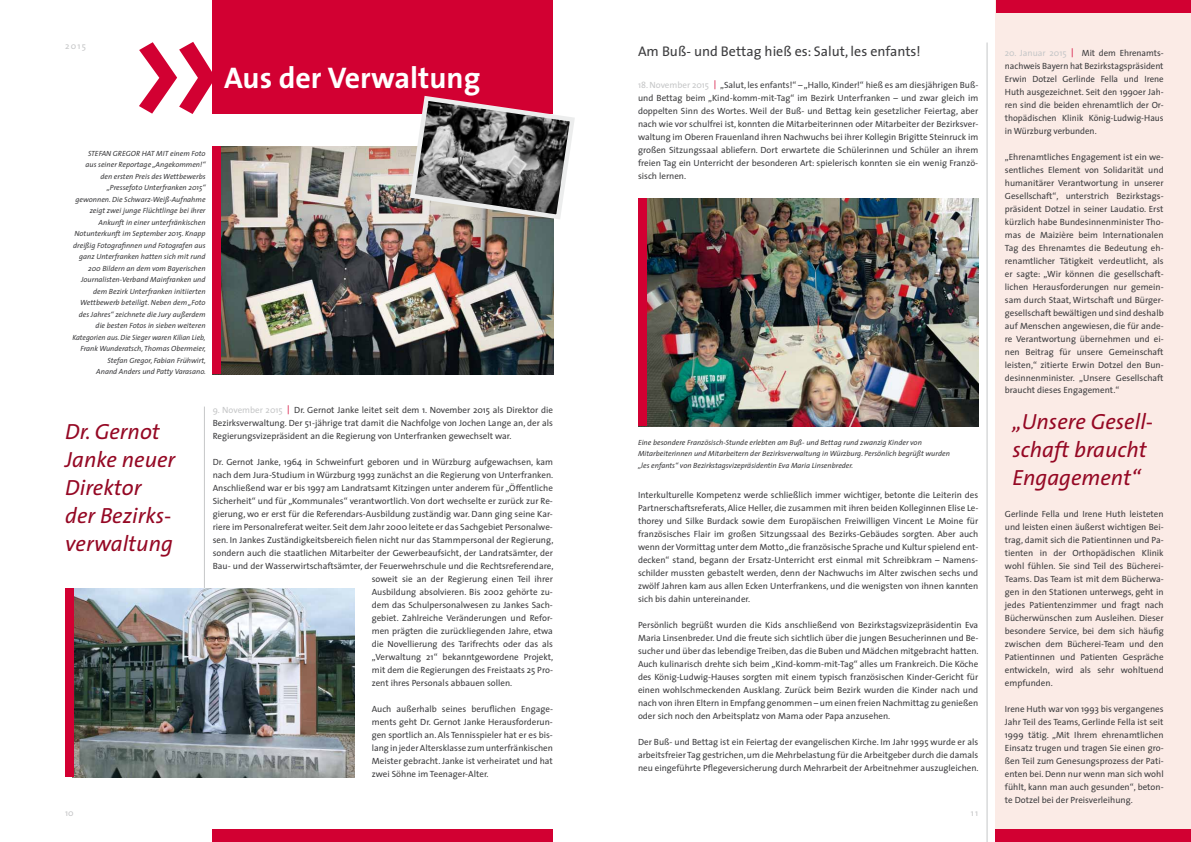
<style>
.page{position:relative;width:1191px;height:842px;background:#fff}
.page>*{position:absolute;margin:0;border:0;box-sizing:border-box;transform-origin:0 0}
.t1{font:700 30px "The Sans";color:#fff}
.t2{font:italic 22px/28px "The Sans";color:#950824}
.t3{font:14px "The Sans";color:#3d3d3f}
.t4{font:9px/13px "The Sans";color:#3d3d3f;text-align:justify}
.t5{font:9px "The Sans";letter-spacing:.14em;color:#c6c7c8}
.t6{font:italic 7.5px/11.5px "The Sans";color:#3d3d3f;text-align:right}
.s1{color:#c6c7c8}
.s2{color:#d20032}
</style>
<div class="page">
<div style="left:213px;top:0;width:340px;height:114px;background:#d20032"></div>
<div style="left:213px;top:829px;width:340px;height:13px;background:#d20032"></div>
<svg style="left:139px;top:42px;width:74px;height:72px"></svg>
<hr style="left:204px;top:407px;width:1px;height:370px;background:#c6c7c8">
<img style="left:221px;top:147px;width:332px;height:227px">
<div style="left:213px;top:147px;width:8px;height:227px;background:#d20032"></div>
<svg style="left:407px;top:95px;width:168px;height:127px"></svg>
<hr style="left:986px;top:43px;width:1px;height:799px;background:#c6c7c8">
<div style="left:995px;top:0;width:196px;height:842px;background:#fbebe6"></div>
<div style="left:995px;top:829px;width:196px;height:13px;background:#d20032"></div>
<div style="left:996px;top:0;width:195px;height:13px;background:#d20032"></div>
<img style="left:73px;top:588px;width:282px;height:189px">
<div style="left:65px;top:589px;width:9px;height:188px;background:#d20032"></div>
<img style="left:646px;top:199px;width:332px;height:227px">
<div style="left:638px;top:199px;width:8px;height:227px;background:#d20032"></div>
<p class="t5" style="left:65px;top:38px;width:22px">2015</p>
<h1 class="t1" style="left:224px;top:53px;width:258px">Aus der Verwaltung</h1>
<p class="t6" style="left:72px;top:147px;width:135px">STEFAN GREGOR HAT MIT einem Foto<br>aus seiner Reportage „Angekommen!“ den ersten Preis des Wettbewerbs „Pressefoto Unterfranken 2015“ gewonnen. Die Schwarz-Weiß-Aufnahme zeigt zwei junge Flüchtlinge bei ihrer Ankunft in einer unterfränkischen Notunterkunft im September 2015. Knapp dreißig Fotografinnen und Fotografen aus ganz Unterfranken hatten sich mit rund 200 Bildern an dem vom Bayerischen Journalisten-Verband Mainfranken und dem Bezirk Unterfranken initiierten Wettbewerb beteiligt. Neben dem „Foto des Jahres“ zeichnete die Jury außerdem die besten Fotos in sieben weiteren Kategorien aus. Die Sieger waren Kilian Lieb, Frank Wunderatsch, Thomas Obermeier, Stefan Gregor, Fabian Frühwirt,<br>Anand Anders und Patty Varasano.</p>
<h2 class="t2" style="left:65px;top:417px;width:112px">Dr. Gernot<br>Janke neuer<br>Direktor der Bezirks&shy;verwaltung</h2>
<p class="t5" style="left:65px;top:805px;width:10px">10</p>
<p class="t4" style="left:213px;top:403px;width:342px"><span class="s1">9. November 2015</span> <span class="s2">|</span> Dr. Gernot Janke leitet seit dem 1. November 2015 als Direktor die Bezirksverwaltung. Der 51-jährige trat damit die Nachfolge von Jochen Lange an, der als Regierungsvizepräsident an die Regierung von Unterfranken gewechselt war.</p>
<p class="t4" style="left:213px;top:455px;width:342px">Dr. Gernot Janke, 1964 in Schweinfurt geboren und in Würzburg aufgewachsen, kam</p>
<p class="t4" style="left:213px;top:468px;width:342px">nach dem Jura-Studium in Würzburg 1993 zunächst an die Regierung von Unterfranken.</p>
<p class="t4" style="left:213px;top:481px;width:342px">Anschließend war er bis 1997 am Landratsamt Kitzingen unter anderem für „Öffentliche</p>
<p class="t4" style="left:213px;top:494px;width:342px">Sicherheit“ und für „Kommunales“ verantwortlich. Von dort wechselte er zurück zur Re-</p>
<p class="t4" style="left:213px;top:507px;width:342px">gierung, wo er erst für die Referendars-Ausbildung zuständig war. Dann ging seine Kar-</p>
<p class="t4" style="left:213px;top:520px;width:342px">riere im Personalreferat weiter. Seit dem Jahr 2000 leitete er das Sachgebiet Personalwe-</p>
<p class="t4" style="left:213px;top:533px;width:342px">sen. In Jankes Zuständigkeitsbereich fielen nicht nur das Stammpersonal der Regierung,</p>
<p class="t4" style="left:213px;top:546px;width:342px">sondern auch die staatlichen Mitarbeiter der Gewerbeaufsicht, der Landratsämter, der</p>
<p class="t4" style="left:213px;top:559px;width:342px">Bau- und der Wasserwirtschaftsämter, der Feuerwehrschule und die Rechtsreferendare,</p>
<p class="t4" style="left:372px;top:572px;width:183px">soweit sie an der Regierung einen Teil ihrer</p>
<p class="t4" style="left:372px;top:585px;width:183px">Ausbildung absolvieren. Bis 2002 gehörte zu-</p>
<p class="t4" style="left:372px;top:598px;width:183px">dem das Schulpersonalwesen zu Jankes Sach-</p>
<p class="t4" style="left:372px;top:611px;width:183px">gebiet. Zahlreiche Veränderungen und Refor-</p>
<p class="t4" style="left:372px;top:624px;width:183px">men prägten die zurückliegenden Jahre, etwa</p>
<p class="t4" style="left:372px;top:637px;width:183px">die Novellierung des Tarifrechts oder das als</p>
<p class="t4" style="left:372px;top:650px;width:183px">„Verwaltung 21“ bekanntgewordene Projekt,</p>
<p class="t4" style="left:372px;top:663px;width:183px">mit dem die Regierungen des Freistaats 25 Pro-</p>
<p class="t4" style="left:372px;top:676px;width:142px">zent ihres Personals abbauen sollen.</p>
<p class="t4" style="left:372px;top:702px;width:183px">Auch außerhalb seines beruflichen Engage&shy;ments geht Dr. Gernot Janke Herausforderun&shy;gen sportlich an. Als Tennisspieler hat er es bis&shy;lang in jeder Altersklasse zum unterfränkischen Meister gebracht. Janke ist verheiratet und hat zwei Söhne im Teenager-Alter.</p>
<h3 class="t3" style="left:638px;top:39px;width:284px">Am Buß- und Bettag hieß es: Salut, les enfants!</h3>
<p class="t4" style="left:638px;top:78px;width:342px"><span class="s1">18. November 2015</span> <span class="s2">|</span> „Salut, les enfants!“ – „Hallo, Kinder!“ hieß es am diesjährigen Buß&shy;und Bettag beim „Kind-komm-mit-Tag“ im Bezirk Unterfranken – und zwar gleich im doppelten Sinn des Wortes. Weil der Buß- und Bettag kein gesetzlicher Feiertag, aber nach wie vor schulfrei ist, konnten die Mitarbeiterinnen oder Mitarbeiter der Bezirksver&shy;waltung im Oberen Frauenland ihren Nachwuchs bei ihrer Kollegin Brigitte Steinruck im großen Sitzungssaal abliefern. Dort erwartete die Schülerinnen und Schüler an ihrem freien Tag ein Unterricht der besonderen Art: spielerisch konnten sie ein wenig Franzö&shy;sisch lernen.</p>
<p class="t6" style="left:638px;top:436px;width:313px;text-align:left">Eine besondere Französisch-Stunde erlebten am Buß- und Bettag rund zwanzig Kinder von<br>Mitarbeiterinnen und Mitarbeitern der Bezirksverwaltung in Würzburg. Persönlich begrüßt wurden „les enfants“ von Bezirkstagsvizepräsidentin Eva Maria Linsenbreder.</p>
<p class="t4" style="left:638px;top:488px;width:342px">Interkulturelle Kompetenz werde schließlich immer wichtiger, betonte die Leiterin des Partnerschaftsreferats, Alice Heller, die zusammen mit ihren beiden Kolleginnen Elise Le&shy;thorey und Silke Burdack sowie dem Europäischen Freiwilligen Vincent Le Moine für französisches Flair im großen Sitzungssaal des Bezirks-Gebäudes sorgten. Aber auch wenn der Vormittag unter dem Motto „die französische Sprache und Kultur spielend ent&shy;decken“ stand, begann der Ersatz-Unterricht erst einmal mit Schreibkram – Namens&shy;schilder mussten gebastelt werden, denn der Nachwuchs im Alter zwischen sechs und zwölf Jahren kam aus allen Ecken Unterfrankens, und die wenigsten von ihnen kannten sich bis dahin untereinander.</p>
<p class="t4" style="left:638px;top:618px;width:342px">Persönlich begrüßt wurden die Kids anschließend von Bezirkstagsvizepräsidentin Eva Maria Linsenbreder. Und die freute sich sichtlich über die jungen Besucherinnen und Be&shy;sucher und über das lebendige Treiben, das die Buben und Mädchen mitgebracht hatten.<br>Auch kulinarisch drehte sich beim „Kind-komm-mit-Tag“ alles um Frankreich. Die Köche des König-Ludwig-Hauses sorgten mit einem typisch französischen Kinder-Gericht für einen wohlschmeckenden Ausklang. Zurück beim Bezirk wurden die Kinder nach und nach von ihren Eltern in Empfang genommen – um einen freien Nachmittag zu genießen oder sich noch den Arbeitsplatz von Mama oder Papa anzusehen.</p>
<p class="t4" style="left:638px;top:735px;width:342px">Der Buß- und Bettag ist ein Feiertag der evangelischen Kirche. Im Jahr 1995 wurde er als arbeitsfreier Tag gestrichen, um die Mehrbelastung für die Arbeitgeber durch die damals neu eingeführte Pflegeversicherung durch Mehrarbeit der Arbeitnehmer auszugleichen.</p>
<p class="t5" style="left:971px;top:805px;width:9px">11</p>
<p class="t4" style="left:1005px;top:46px;width:160px"><span class="s1">20. Januar 2015</span> <span class="s2">|</span> Mit dem Ehrenamts&shy;nachweis Bayern hat Bezirkstagspräsident Erwin Dotzel Gerlinde Fella und Irene Huth ausgezeichnet. Seit den 1990er Jah&shy;ren sind die beiden ehrenamtlich der Or&shy;thopädischen Klinik König-Ludwig-Haus in Würzburg verbunden.</p>
<p class="t4" style="left:1005px;top:150px;width:160px">„Ehrenamtliches Engagement ist ein we&shy;sentliches Element von Solidarität und humanitärer Verantwortung in unserer Gesellschaft“, unterstrich Bezirkstags&shy;präsident Dotzel in seiner Laudatio. Erst kürzlich habe Bundesinnenminister Tho&shy;mas de Maizière beim Internationalen Tag des Ehrenamtes die Bedeutung eh&shy;renamtlicher Tätigkeit verdeutlicht, als er sagte: „Wir können die gesellschaft&shy;lichen Herausforderungen nur gemein&shy;sam durch Staat, Wirtschaft und Bürger&shy;gesellschaft bewältigen und sind deshalb auf Menschen angewiesen, die für ande&shy;re Verantwortung übernehmen und ei&shy;nen Beitrag für unsere Gemeinschaft leisten,“ zitierte Erwin Dotzel den Bun&shy;desinnenminister. „Unsere Gesellschaft braucht dieses Engagement.“</p>
<h2 class="t2" style="left:1012px;top:407px;width:142px">„Unsere Gesell&shy;schaft braucht<br>Engagement“</h2>
<p class="t4" style="left:1005px;top:507px;width:160px">Gerlinde Fella und Irene Huth leisteten und leisten einen äußerst wichtigen Bei&shy;trag, damit sich die Patientinnen und Pa&shy;tienten in der Orthopädischen Klinik wohl fühlen. Sie sind Teil des Bücherei-Teams. Das Team ist mit dem Bücherwa&shy;gen in den Stationen unterwegs, geht in jedes Patientenzimmer und fragt nach Bücherwünschen zum Ausleihen. Dieser besondere Service, bei dem sich häufig zwischen dem Bücherei-Team und den Patientinnen und Patienten Gespräche entwickeln, wird als sehr wohltuend empfunden.</p>
<p class="t4" style="left:1005px;top:702px;width:160px">Irene Huth war von 1993 bis vergangenes Jahr Teil des Teams, Gerlinde Fella ist seit 1999 tätig. „Mit Ihrem ehrenamtlichen Einsatz trugen und tragen Sie einen gro&shy;ßen Teil zum Genesungsprozess der Pati&shy;enten bei. Denn nur wenn man sich wohl fühlt, kann man auch gesunden“, beton&shy;te Dotzel bei der Preisverleihung.</p>
</div>
